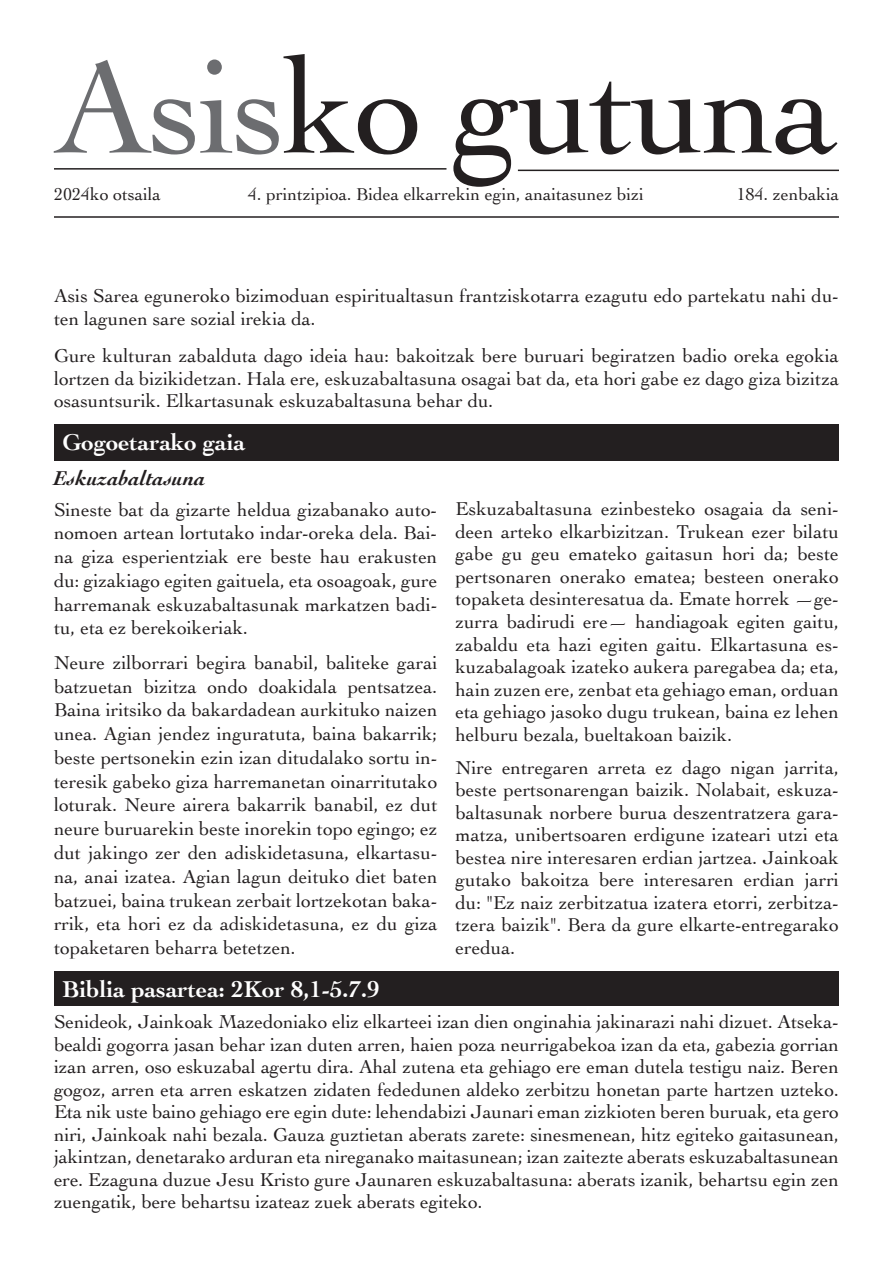
<style>
.page{position:relative;width:893px;height:1263px;background:#fff}
.page>*{position:absolute;margin:0;border:0;box-sizing:border-box;transform-origin:0 0}
.t1{font:138px "Cochin";letter-spacing:-.02em;color:#231f20}
.t2{font:700 24px "Cochin";color:#fff}
.t3{font:italic 700 21px "Cochin";color:#231f20}
.t4{font:19.5px/22.5px "Cochin";color:#231f20;text-align:justify}
.t5{font:18px "Cochin";color:#231f20}
.s1{color:#6c6d70}
</style>
<div class="page">
<hr style="left:54px;top:168px;width:392px;height:2px;background:#231f20">
<hr style="left:54px;top:216px;width:785px;height:2px;background:#231f20">
<hr style="left:518px;top:170px;width:321px;height:1px;background:#231f20">
<div style="left:54px;top:971px;width:785px;height:35px;background:#231f20"></div>
<div style="left:54px;top:424px;width:785px;height:37px;background:#231f20"></div>
<h1 class="t1" style="left:54px;top:14px;width:785px"><span class="s1">Asis</span>ko gutuna</h1>
<p class="t5" style="left:54px;top:182px;width:108px">2024ko otsaila</p>
<p class="t5" style="left:248px;top:182px;width:397px">4. printzipioa. Bidea elkarrekin egin, anaitasunez bizi</p>
<p class="t5" style="left:737px;top:182px;width:104px">184. zenbakia</p>
<p class="t4" style="left:54px;top:284px;width:786px">Asis Sarea eguneroko bizimoduan espiritualtasun frantziskotarra ezagutu edo partekatu nahi du&shy;ten lagunen sare sozial irekia da.</p>
<p class="t4" style="left:54px;top:344px;width:786px">Gure kulturan zabalduta dago ideia hau: bakoitzak bere buruari begiratzen badio oreka egokia lortzen da bizikidetzan. Hala ere, eskuzabaltasuna osagai bat da, eta hori gabe ez dago giza bizitza osasuntsurik. Elkartasunak eskuzabaltasuna behar du.</p>
<p class="t2" style="left:62px;top:426px;width:184px">Gogoetarako gaia</p>
<p class="t3" style="left:54px;top:464px;width:153px">Eskuzabaltasuna</p>
<p class="t4" style="left:54px;top:496px;width:385px;line-height:23.7px">Sineste bat da gizarte heldua gizabanako auto&shy;nomoen artean lortutako indar-oreka dela. Bai&shy;na giza esperientziak ere beste hau erakusten du: gizakiago egiten gaituela, eta osoagoak, gure harremanak eskuzabaltasunak markatzen badi&shy;tu, eta ez berekoikeriak.</p>
<p class="t4" style="left:54px;top:650px;width:385px;line-height:23.7px">Neure zilborrari begira banabil, baliteke garai batzuetan bizitza ondo doakidala pentsatzea.<br>Baina iritsiko da bakardadean aurkituko naizen unea. Agian jendez inguratuta, baina bakarrik; beste pertsonekin ezin izan ditudalako sortu in&shy;teresik gabeko giza harremanetan oinarritutako loturak. Neure airera bakarrik banabil, ez dut neure buruarekin beste inorekin topo egingo; ez dut jakingo zer den adiskidetasuna, elkartasu&shy;na, anai izatea. Agian lagun deituko diet baten batzuei, baina trukean zerbait lortzekotan baka&shy;rrik, eta hori ez da adiskidetasuna, ez du giza topaketaren beharra betetzen.</p>
<p class="t2" style="left:63px;top:973px;width:319px">Biblia pasartea: 2Kor 8,1-5.7.9</p>
<p class="t4" style="left:455px;top:497px;width:385px">Eskuzabaltasuna ezinbesteko osagaia da seni&shy;deen arteko elkarbizitzan. Trukean ezer bilatu gabe gu geu emateko gaitasun hori da; beste pertsonaren onerako ematea; besteen onerako topaketa desinteresatua da. Emate horrek —ge&shy;zurra badirudi ere— handiagoak egiten gaitu, zabaldu eta hazi egiten gaitu. Elkartasuna es&shy;kuzabalagoak izateko aukera paregabea da; eta, hain zuzen ere, zenbat eta gehiago eman, orduan eta gehiago jasoko dugu trukean, baina ez lehen helburu bezala, bueltakoan baizik.</p>
<p class="t4" style="left:455px;top:755px;width:385px">Nire entregaren arreta ez dago nigan jarrita, beste pertsonarengan baizik. Nolabait, eskuza&shy;baltasunak norbere burua deszentratzera gara&shy;matza, unibertsoaren erdigune izateari utzi eta bestea nire interesaren erdian jartzea. Jainkoak gutako bakoitza bere interesaren erdian jarri du: "Ez naiz zerbitzatua izatera etorri, zerbitza&shy;tzera baizik". Bera da gure elkarte-entregarako eredua.</p>
<p class="t4" style="left:54px;top:1010px;width:787px">Senideok, Jainkoak Mazedoniako eliz elkarteei izan dien onginahia jakinarazi nahi dizuet. Atseka&shy;bealdi gogorra jasan behar izan duten arren, haien poza neurrigabekoa izan da eta, gabezia gorrian izan arren, oso eskuzabal agertu dira. Ahal zutena eta gehiago ere eman dutela testigu naiz. Beren gogoz, arren eta arren eskatzen zidaten fededunen aldeko zerbitzu honetan parte hartzen uzteko.<br>Eta nik uste baino gehiago ere egin dute: lehendabizi Jaunari eman zizkioten beren buruak, eta gero niri, Jainkoak nahi bezala. Gauza guztietan aberats zarete: sinesmenean, hitz egiteko gaitasunean, jakintzan, denetarako arduran eta nireganako maitasunean; izan zaitezte aberats eskuzabaltasunean ere. Ezaguna duzue Jesu Kristo gure Jaunaren eskuzabaltasuna: aberats izanik, behartsu egin zen zuengatik, bere behartsu izateaz zuek aberats egiteko.</p>
</div>
